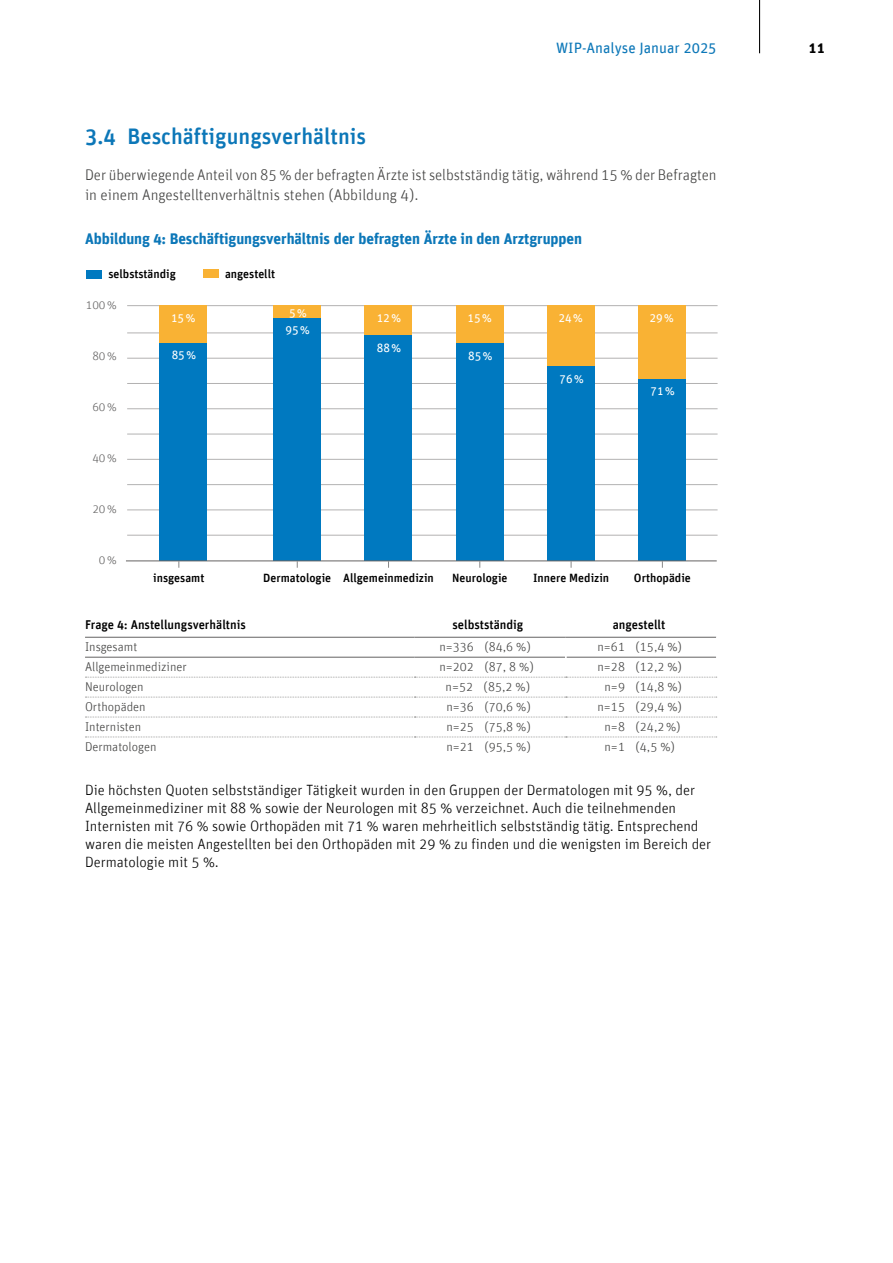
<style>
.page{position:relative;width:893px;height:1263px;background:#fff}
.page>*{position:absolute;margin:0;border:0;box-sizing:border-box;transform-origin:0 0}
.t1{font:22.5px "Unit Medium TF";color:#0c77b8}
.t2{font:15.45px/19.8px "Unit Light TF";letter-spacing:-.005em;color:#424241}
.t3{font:15.45px "Unit Bold TF";letter-spacing:-.005em;color:#0c77b8}
.t4{font:15px "Unit Regular TF";color:#0c77b8}
.t5{font:15px "Unit Bold TF";color:#000}
.t6{font:14.85px/18px "Unit Light TF";color:#000}
.t7{font:12.75px "Unit Light TF";color:#424241}
.t8{font:12.75px "Unit Medium TF";color:#000}
.t9{font:12px "Unit Medium TF";color:#000}
.t10{font:12px "Unit Regular TF";color:#fff}
.t11{font:12px "Unit Light TF";color:#646363}
</style>
<div class="page">
<hr style="left:759px;top:0;width:1px;height:53px;background:#000">
<svg style="left:85px;top:636px;width:632px;height:102px"></svg>
<hr style="left:85px;top:637px;width:330px;height:1px;background:#646363">
<hr style="left:415px;top:637px;width:151px;height:1px;background:#646363">
<hr style="left:566px;top:637px;width:150px;height:1px;background:#646363">
<hr style="left:716px;top:637px;width:2px;height:20px;background:#fff">
<hr style="left:127px;top:535px;width:591px;height:1px;background:#b3b2b2">
<hr style="left:127px;top:510px;width:591px;height:1px;background:#b3b2b2">
<hr style="left:127px;top:484px;width:591px;height:1px;background:#b3b2b2">
<hr style="left:127px;top:459px;width:591px;height:1px;background:#b3b2b2">
<hr style="left:127px;top:434px;width:591px;height:1px;background:#b3b2b2">
<hr style="left:127px;top:408px;width:591px;height:1px;background:#b3b2b2">
<hr style="left:127px;top:383px;width:591px;height:1px;background:#b3b2b2">
<hr style="left:127px;top:358px;width:591px;height:1px;background:#b3b2b2">
<hr style="left:127px;top:333px;width:591px;height:1px;background:#b3b2b2">
<hr style="left:127px;top:305px;width:591px;height:1px;background:#b3b2b2">
<div style="left:159px;top:305px;width:47px;height:38px;background:#f9b234"></div>
<div style="left:159px;top:343px;width:47px;height:218px;background:#0079c0"></div>
<div style="left:273px;top:305px;width:48px;height:13px;background:#f9b234"></div>
<div style="left:273px;top:318px;width:48px;height:243px;background:#0079c0"></div>
<div style="left:365px;top:305px;width:47px;height:31px;background:#f9b234"></div>
<div style="left:365px;top:336px;width:47px;height:225px;background:#0079c0"></div>
<div style="left:456px;top:305px;width:47px;height:38px;background:#f9b234"></div>
<div style="left:456px;top:343px;width:47px;height:218px;background:#0079c0"></div>
<div style="left:547px;top:305px;width:47px;height:61px;background:#f9b234"></div>
<div style="left:547px;top:366px;width:47px;height:195px;background:#0079c0"></div>
<div style="left:638px;top:305px;width:48px;height:74px;background:#f9b234"></div>
<div style="left:638px;top:379px;width:48px;height:182px;background:#0079c0"></div>
<div style="left:86px;top:270px;width:16px;height:8px;background:#0079c0"></div>
<div style="left:203px;top:270px;width:15px;height:8px;background:#f9b234"></div>
<hr style="left:126px;top:560px;width:591px;height:1px;background:#646363">
<p class="t4" style="left:556px;top:39px;width:162px">WIP-Analyse Januar 2025</p>
<p class="t5" style="left:808px;top:39px;width:18px">11</p>
<h1 class="t1" style="left:85px;top:122px;width:283px">3.4 Beschäftigungsverhältnis</h1>
<p class="t2" style="left:85px;top:165px;width:633px">Der überwiegende Anteil von 85 % der befragten Ärzte ist selbstständig tätig, während 15 % der Befragten in einem Angestelltenverhältnis stehen (Abbildung 4).</p>
<p class="t3" style="left:85px;top:229px;width:499px">Abbildung 4: Beschäftigungsverhältnis der befragten Ärzte in den Arztgruppen</p>
<p class="t9" style="left:108px;top:267px;width:69px">selbstständig</p>
<p class="t9" style="left:225px;top:267px;width:52px">angestellt</p>
<p class="t10" style="left:171px;top:311px;width:26px">15%</p>
<p class="t11" style="left:86px;top:298px;width:32px">100%</p>
<p class="t11" style="left:92px;top:349px;width:26px">80%</p>
<p class="t10" style="left:172px;top:348px;width:26px">85%</p>
<p class="t10" style="left:289px;top:305px;width:19px">5%</p>
<p class="t10" style="left:286px;top:323px;width:26px">95%</p>
<p class="t11" style="left:92px;top:400px;width:26px">60%</p>
<p class="t11" style="left:92px;top:451px;width:26px">40%</p>
<p class="t11" style="left:92px;top:502px;width:26px">20%</p>
<p class="t11" style="left:99px;top:553px;width:19px">0%</p>
<p class="t10" style="left:377px;top:311px;width:26px">12%</p>
<p class="t10" style="left:468px;top:311px;width:26px">15%</p>
<p class="t10" style="left:558px;top:311px;width:26px">24%</p>
<p class="t10" style="left:649px;top:311px;width:26px">29%</p>
<p class="t10" style="left:377px;top:341px;width:26px">88%</p>
<p class="t10" style="left:468px;top:349px;width:26px">85%</p>
<p class="t10" style="left:559px;top:371px;width:26px">76%</p>
<p class="t10" style="left:650px;top:384px;width:26px">71%</p>
<p class="t9" style="left:153px;top:571px;width:53px">insgesamt</p>
<p class="t9" style="left:263px;top:571px;width:172px">Dermatologie Allgemeinmedizin</p>
<p class="t9" style="left:452px;top:571px;width:57px">Neurologie</p>
<p class="t9" style="left:533px;top:571px;width:78px">Innere Medizin</p>
<p class="t9" style="left:634px;top:571px;width:58px">Orthopädie</p>
<p class="t8" style="left:85px;top:617px;width:162px">Frage 4: Anstellungsverhältnis</p>
<p class="t8" style="left:452px;top:617px;width:72px">selbstständig</p>
<p class="t8" style="left:613px;top:617px;width:54px">angestellt</p>
<p class="t7" style="left:85px;top:640px;width:54px">Insgesamt</p>
<p class="t7" style="left:439px;top:640px;width:93px">n=336 (84,6 %)</p>
<p class="t7" style="left:597px;top:640px;width:86px">n=61 (15,4 %)</p>
<p class="t7" style="left:85px;top:660px;width:103px">Allgemeinmediziner</p>
<p class="t7" style="left:439px;top:660px;width:96px">n=202 (87, 8 %)</p>
<p class="t7" style="left:597px;top:660px;width:86px">n=28 (12,2 %)</p>
<p class="t7" style="left:85px;top:680px;width:60px">Neurologen</p>
<p class="t7" style="left:446px;top:680px;width:86px">n=52 (85,2 %)</p>
<p class="t7" style="left:605px;top:680px;width:79px">n=9 (14,8 %)</p>
<p class="t7" style="left:85px;top:699px;width:62px">Orthopäden</p>
<p class="t7" style="left:446px;top:699px;width:86px">n=36 (70,6 %)</p>
<p class="t7" style="left:597px;top:699px;width:86px">n=15 (29,4 %)</p>
<p class="t7" style="left:85px;top:719px;width:58px">Internisten</p>
<p class="t7" style="left:446px;top:719px;width:86px">n=25 (75,8 %)</p>
<p class="t7" style="left:605px;top:719px;width:78px">n=8 (24,2%)</p>
<p class="t7" style="left:85px;top:739px;width:73px">Dermatologen</p>
<p class="t7" style="left:446px;top:739px;width:86px">n=21 (95,5 %)</p>
<p class="t7" style="left:605px;top:739px;width:72px">n=1 (4,5 %)</p>
<p class="t6" style="left:85px;top:781px;width:628px">Die höchsten Quoten selbstständiger Tätigkeit wurden in den Gruppen der Dermatologen mit 95 %, der Allgemeinmediziner mit 88 % sowie der Neurologen mit 85 % verzeichnet. Auch die teilnehmenden Internisten mit 76 % sowie Orthopäden mit 71 % waren mehrheitlich selbstständig tätig. Entsprechend waren die meisten Angestellten bei den Orthopäden mit 29 % zu finden und die wenigsten im Bereich der Dermatologie mit 5 %.</p>
</div>
